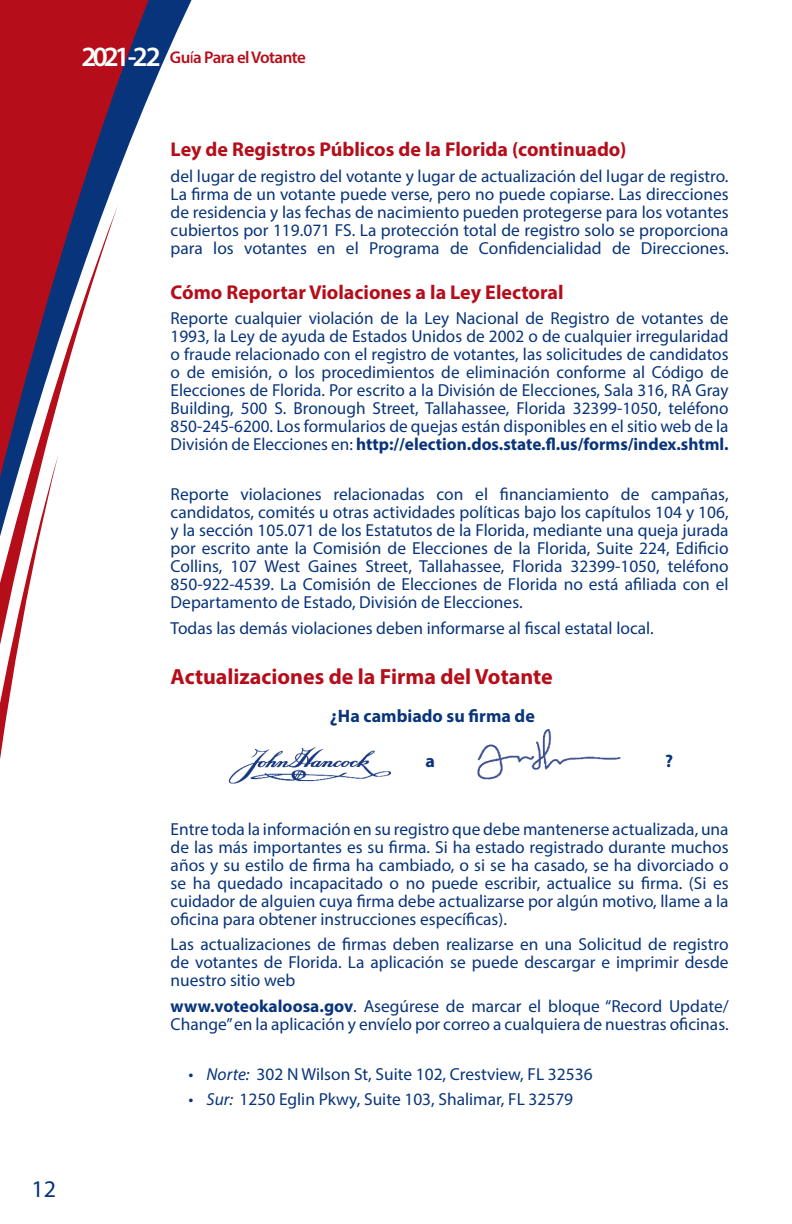
<style>
.page{position:relative;width:792px;height:1224px;background:#fff}
.page>*{position:absolute;margin:0;border:0;box-sizing:border-box;transform-origin:0 0}
.t1{font:24px "Myriad Pro";color:#08347b}
.Main_Copy{font:700 22px "Myriad Pro";color:#b50e1a}
.Main_Copy-2{font:700 20px "Myriad Pro";color:#b50e1a}
.Main_Copy-3{font:700 18px "Myriad Pro";color:#08347b}
.Main_Copy-4{font:17.4px/18px "Myriad Pro";color:#08347b;text-align:justify}
.t2{font:600 17px "Myriad Pro";letter-spacing:-.035em;color:#b50e1a}
.s1{font-size:28px;color:#fff}
.s2{font-weight:400}
.s3{font-weight:700}
.s4{font-style:italic}
</style>
<div class="page">
<svg style="left:158px;top:0;width:34px;height:74px"></svg>
<svg style="left:0;top:0;width:158px;height:205px;background:#9c2e44"></svg>
<svg style="left:0;top:205px;width:118px;height:249px"></svg>
<svg style="left:0;top:454px;width:58px;height:305px"></svg>
<img style="left:477px;top:729px;width:143px;height:51px">
<img style="left:228px;top:747px;width:164px;height:37px">
<p class="t2" style="left:82px;top:47px;width:226px"><span class="s1">2021 -2 2</span> Gu<span class="s2">í</span>a Para el Votante</p>
<h1 class="t1" style="left:31px;top:1174px;width:26px">12</h1>
<p class="Main_Copy-2" style="left:171px;top:137px;width:457px">Ley de Registros Públicos de la Florida (continuado)</p>
<p class="Main_Copy-4" style="left:171px;top:166px;width:560px">del lugar de registro del votante y lugar de actualización del lugar de registro.<br>La firma de un votante puede verse, pero no puede copiarse. Las direcciones de residencia y las fechas de nacimiento pueden protegerse para los votantes cubiertos por 119.071 FS. La protección total de registro solo se proporciona para los votantes en el Programa de Confidencialidad de Direcciones.</p>
<p class="Main_Copy-2" style="left:171px;top:279px;width:394px">Cómo Reportar Violaciones a la Ley Electoral</p>
<p class="Main_Copy-4" style="left:171px;top:309px;width:560px">Reporte cualquier violación de la Ley Nacional de Registro de votantes de 1993, la Ley de ayuda de Estados Unidos de 2002 o de cualquier irregularidad o fraude relacionado con el registro de votantes, las solicitudes de candidatos o de emisión, o los procedimientos de eliminación conforme al Código de Elecciones de Florida. Por escrito a la División de Elecciones, Sala 316, RA Gray Building, 500 S. Bronough Street, Tallahassee, Florida 32399-1050, teléfono 850-245-6200. Los formularios de quejas están disponibles en el sitio web de la División de Elecciones en: <span class="s3">http://election.dos.state.fl.us/forms/index.shtml.</span></p>
<p class="Main_Copy-4" style="left:171px;top:485px;width:560px">Reporte violaciones relacionadas con el financiamiento de campañas, candidatos, comités u otras actividades políticas bajo los capítulos 104 y 106, y la sección 105.071 de los Estatutos de la Florida, mediante una queja jurada por escrito ante la Comisión de Elecciones de la Florida, Suite 224, Edificio Collins, 107 West Gaines Street, Tallahassee, Florida 32399-1050, teléfono 850-922-4539. La Comisión de Elecciones de Florida no está afiliada con el Departamento de Estado, División de Elecciones.</p>
<p class="Main_Copy-4" style="left:171px;top:618px;width:485px">Todas las demás violaciones deben informarse al fiscal estatal local.</p>
<p class="Main_Copy" style="left:171px;top:662px;width:384px">Actualizaciones de la Firma del Votante</p>
<p class="Main_Copy-3" style="left:330px;top:704px;width:206px">¿Ha cambiado su firma de</p>
<p class="Main_Copy-3" style="left:425px;top:749px;width:11px">a</p>
<p class="Main_Copy-3" style="left:665px;top:749px;width:10px">?</p>
<p class="Main_Copy-4" style="left:171px;top:820px;width:560px">Entre toda la información en su registro que debe mantenerse actualizada, una de las más importantes es su firma. Si ha estado registrado durante muchos años y su estilo de firma ha cambiado, o si se ha casado, se ha divorciado o se ha quedado incapacitado o no puede escribir, actualice su firma. (Si es cuidador de alguien cuya firma debe actualizarse por algún motivo, llame a la oficina para obtener instrucciones específicas).</p>
<p class="Main_Copy-4" style="left:171px;top:935px;width:559px">Las actualizaciones de firmas deben realizarse en una Solicitud de registro de votantes de Florida. La aplicación se puede descargar e imprimir desde nuestro sitio web</p>
<p class="Main_Copy-4" style="left:171px;top:996px;width:560px"><span class="s3">www.voteokaloosa.gov</span>. Asegúrese de marcar el bloque “Record Update/<br>Change” en la aplicación y envíelo por correo a cualquiera de nuestras oficinas.</p>
<p class="Main_Copy-4" style="left:189px;top:1065px;width:405px"><span class="s4">• Norte:</span> 302 N Wilson St, Suite 102, Crestview, FL 32536</p>
<p class="Main_Copy-4" style="left:189px;top:1090px;width:386px"><span class="s4">• Sur:</span> 1250 Eglin Pkwy, Suite 103, Shalimar, FL 32579</p>
</div>
